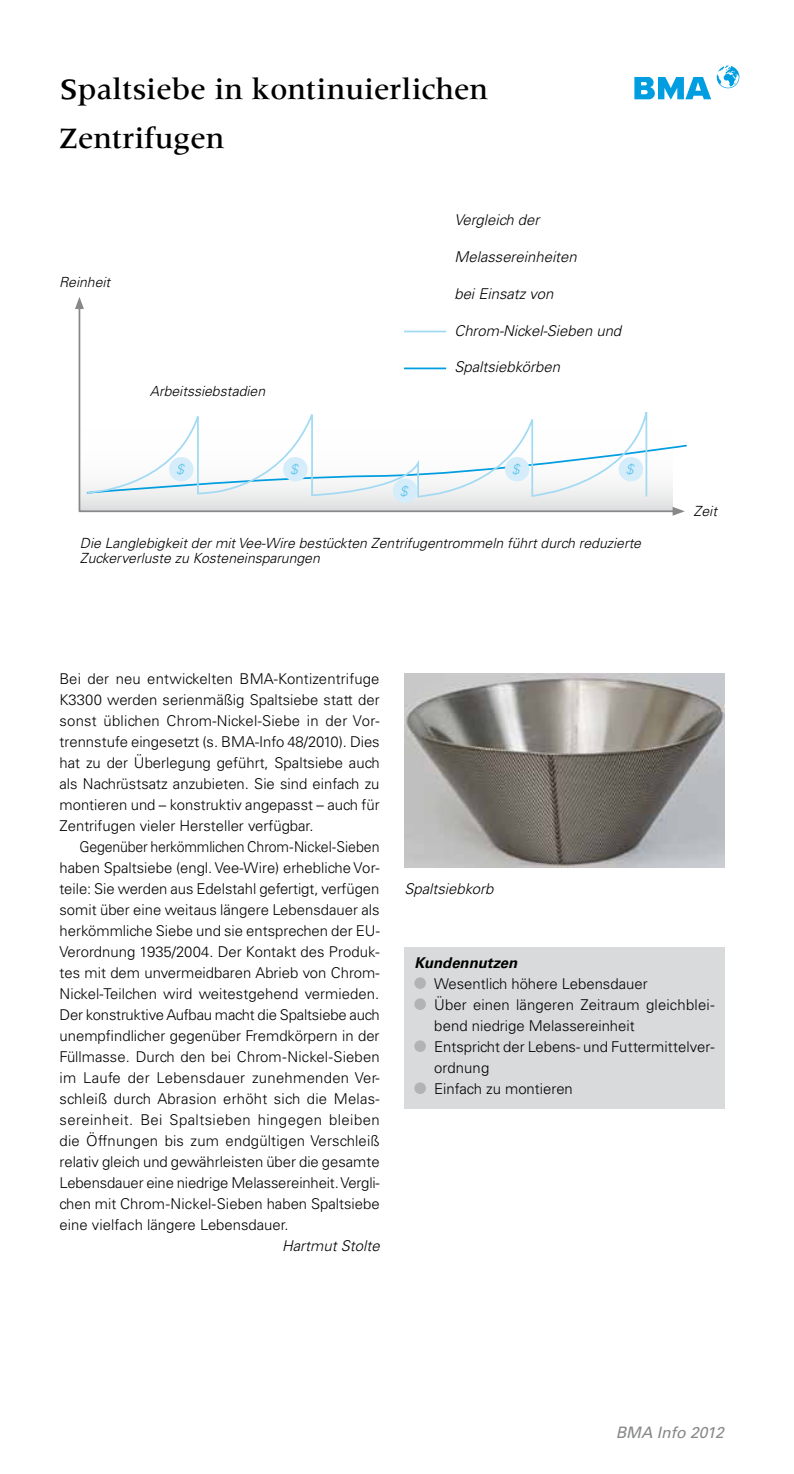
<style>
.page{position:relative;width:794px;height:1474px;background:#fff}
.page>*{position:absolute;margin:0;border:0;box-sizing:border-box;transform-origin:0 0}
.t1{font:500 30.62px/49px "Meridien LT Std";color:#000}
.t2{font:italic 15.75px "Univers LT Std";color:#87888a}
.t3{font:300 14.88px/21px "Univers LT Std";color:#000;text-align:justify;scale:.95 1}
.t4{font:300 14.88px/21px "Univers LT Std";color:#000;text-align:justify}
.t5{font:italic 300 14.88px "Univers LT Std";color:#000}
.t6{font:italic 700 14.88px "Univers LT Std";color:#000}
.t7{font:italic 300 14px/14.9px "Univers LT Std";color:#000}
.t8{font:italic 300 14px "Univers LT Std";color:#5ec5ed}
</style>
<div class="page">
<svg style="left:634px;top:66px;width:105px;height:34px"></svg>
<svg style="left:78px;top:309px;width:595px;height:204px"></svg>
<svg style="left:75px;top:297px;width:9px;height:12px"></svg>
<svg style="left:672px;top:507px;width:13px;height:9px"></svg>
<svg style="left:648px;top:444px;width:39px;height:50px"></svg>
<svg style="left:86px;top:396px;width:562px;height:102px"></svg>
<hr style="left:404px;top:367px;width:42px;height:2px;background:#009ee0">
<hr style="left:404px;top:330px;width:42px;height:2px;background:#a2daf4">
<div style="left:169px;top:457px;width:24px;height:24px;background:#d5edfa;border-radius:50%"></div>
<div style="left:283px;top:457px;width:24px;height:24px;background:#d5edfa;border-radius:50%"></div>
<div style="left:505px;top:457px;width:24px;height:24px;background:#d5edfa;border-radius:50%"></div>
<div style="left:618px;top:457px;width:25px;height:24px;background:#d5edfa;border-radius:50%"></div>
<div style="left:393px;top:478px;width:24px;height:25px;background:#d5edfa;border-radius:50%"></div>
<img style="left:404px;top:673px;width:320px;height:194px">
<div style="left:404px;top:947px;width:320px;height:161px;background:#d9dadb"></div>
<div style="left:414px;top:977px;width:12px;height:11px;background:#b1b3b4;border-radius:50%"></div>
<div style="left:414px;top:998px;width:12px;height:11px;background:#b1b3b4;border-radius:50%"></div>
<div style="left:414px;top:1040px;width:12px;height:11px;background:#b1b3b4;border-radius:50%"></div>
<div style="left:414px;top:1082px;width:12px;height:11px;background:#b1b3b4;border-radius:50%"></div>
<h1 class="t1" style="left:60px;top:64px;width:430px">Spaltsiebe in kontinuierlichen<br>Zentrifugen</h1>
<p class="t7" style="left:59px;top:274px;width:53px">Reinheit</p>
<p class="t7" style="left:150px;top:383px;width:117px">Arbeitssiebstadien</p>
<p class="t5" style="left:454px;top:211px;width:86px">Vergleich der</p>
<p class="t5" style="left:454px;top:248px;width:124px">Melassereinheiten</p>
<p class="t5" style="left:454px;top:284px;width:100px">bei Einsatz von</p>
<p class="t5" style="left:454px;top:321px;width:168px">Chrom-Nickel-Sieben und</p>
<p class="t5" style="left:454px;top:358px;width:107px">Spaltsiebkörben</p>
<p class="t8" style="left:176px;top:461px;width:9px">$</p>
<p class="t8" style="left:290px;top:461px;width:9px">$</p>
<p class="t8" style="left:512px;top:461px;width:9px">$</p>
<p class="t8" style="left:626px;top:461px;width:9px">$</p>
<p class="t8" style="left:400px;top:482px;width:9px">$</p>
<p class="t7" style="left:80px;top:536px;width:562px">Die Langlebigkeit der mit Vee-Wire bestückten Zentrifugentrommeln führt durch reduzierte<br>Zuckerverluste zu Kosteneinsparungen</p>
<p class="t7" style="left:693px;top:504px;width:25px">Zeit</p>
<p class="t4" style="left:60px;top:668px;width:322px">Bei der neu entwickelten BMA-Kontizentrifuge K3300 werden serienmäßig Spaltsiebe statt der sonst üblichen Chrom-Nickel-Siebe in der Vor&shy;trennstufe eingesetzt (s. BMA-Info 48/2010). Dies hat zu der Überlegung geführt, Spaltsiebe auch als Nachrüstsatz anzubieten. Sie sind einfach zu montieren und – konstruktiv angepasst – auch für Zentrifugen vieler Hersteller verfügbar.</p>
<p class="t3" style="left:60px;top:836px;width:339px;text-indent:20px">Gegenüber herkömmlichen Chrom-Nickel-Sieben haben Spaltsiebe (engl. Vee-Wire) erhebliche Vor&shy;teile: Sie werden aus Edelstahl gefertigt, verfügen somit über eine weitaus längere Lebensdauer als herkömmliche Siebe und sie entsprechen der EU-Verordnung 1935/2004. Der Kontakt des Produk&shy;tes mit dem unvermeidbaren Abrieb von Chrom-Nickel-Teilchen wird weitestgehend vermieden.<br>Der konstruktive Aufbau macht die Spaltsiebe auch unempfindlicher gegenüber Fremdkörpern in der Füllmasse. Durch den bei Chrom-Nickel-Sieben im Laufe der Lebensdauer zunehmenden Ver&shy;schleiß durch Abrasion erhöht sich die Melas&shy;sereinheit. Bei Spaltsieben hingegen bleiben die Öffnungen bis zum endgültigen Verschleiß relativ gleich und gewährleisten über die gesamte Lebensdauer eine niedrige Melassereinheit. Vergli&shy;chen mit Chrom-Nickel-Sieben haben Spaltsiebe eine vielfach längere Lebensdauer.</p>
<p class="t5" style="left:282px;top:1236px;width:99px">Hartmut Stolte</p>
<p class="t5" style="left:404px;top:879px;width:90px">Spaltsiebkorb</p>
<p class="t6" style="left:414px;top:954px;width:104px">Kundennutzen</p>
<p class="t4" style="left:434px;top:973px;width:282px;text-align:left">Wesentlich höhere Lebensdauer<br>Über einen längeren Zeitraum gleichblei&shy;bend niedrige Melassereinheit<br>Entspricht der Lebens- und Futtermittelver&shy;ordnung<br>Einfach zu montieren</p>
<p class="t2" style="left:616px;top:1423px;width:110px">BMA Info 2012</p>
</div>
